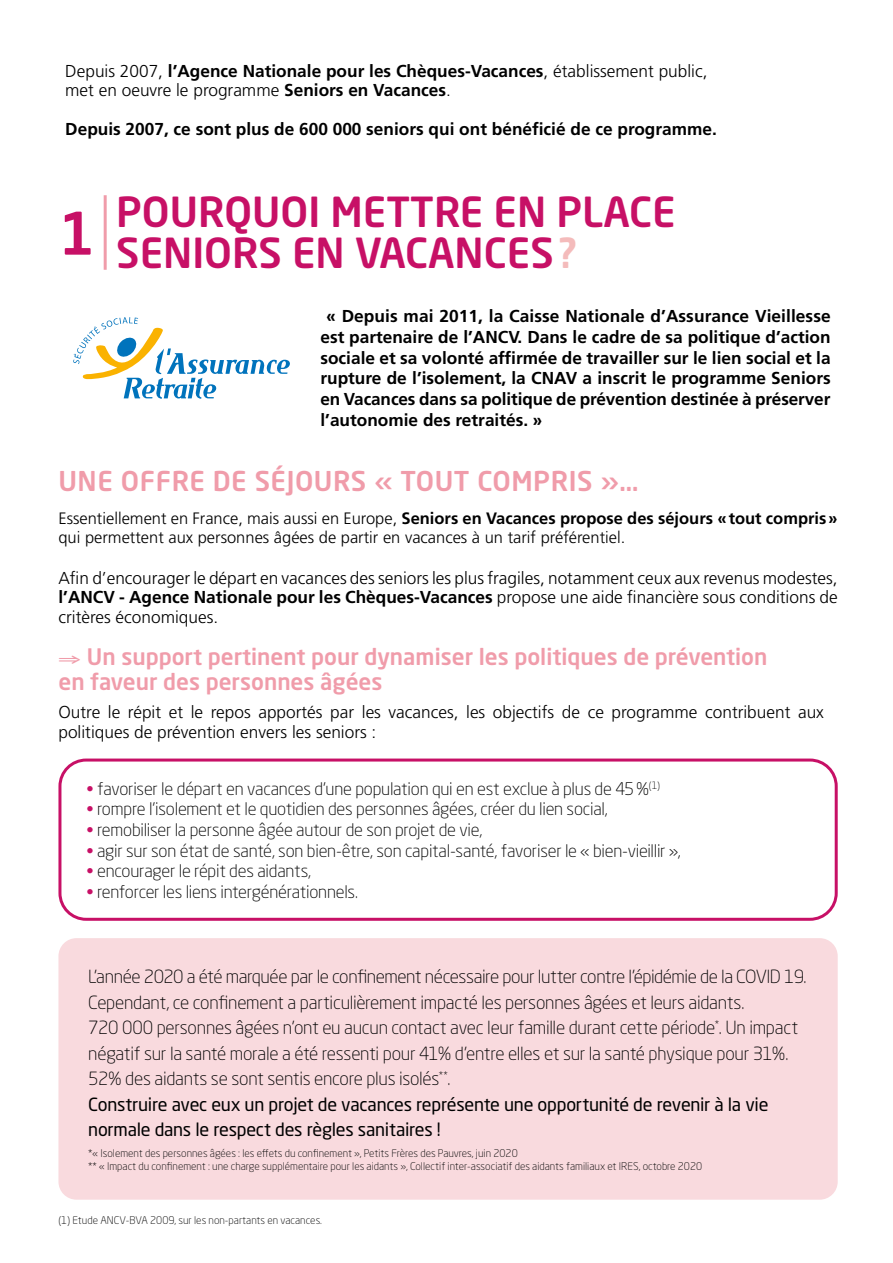
<style>
.page{position:relative;width:893px;height:1263px;background:#fff}
.page>*{position:absolute;margin:0;border:0;box-sizing:border-box;transform-origin:0 0}
.t1{font:500 57.9px "Neo Sans Std";color:#c71066}
.t2{font:500 40.95px/41px "Neo Sans Std";color:#c71066}
.t3{font:500 27px "Neo Sans Std";letter-spacing:.02em;color:#f09caa}
.t4{font:500 22.5px/25.5px "Neo Sans Std";color:#f09caa}
.t5{font:300 18px/25.5px "Neo Sans Std";letter-spacing:-.015em;color:#000}
.t6{font:700 17.25px/20.7px "Frutiger LT Std";color:#000}
.t7{font:300 17.25px "Neo Sans Std";letter-spacing:-.015em;color:#000}
.t8{font:300 17.25px/19.5px "Frutiger LT Std";color:#000;text-align:justify}
.t9{font:300 16.5px/19.5px "Frutiger LT Std";color:#000}
.t10{font:300 10.5px/12.6px "Neo Sans Std";color:#000}
.s1{font-weight:300}
.s2{color:#f4bbbb}
.s3{font-weight:700}
.s4{color:#c71066}
.s5{font-weight:400}
</style>
<div class="page">
<div style="left:58px;top:938px;width:780px;height:262px;background:#f9dade;border-radius:18px"></div>
<hr style="left:104px;top:195px;width:3px;height:75px;background:#f09caa">
<svg style="left:73px;top:317px;width:217px;height:82px"></svg>
<div style="left:58px;top:758px;width:780px;height:163px;border:3px solid #c71066;border-radius:26px"></div>
<p class="t6" style="left:65px;top:61px;width:644px;line-height:19.5px"><span class="s1">Depuis 2007,</span> l’Agence Nationale pour les Chèques-Vacances<span class="s1">, établissement public, met en oeuvre le programme</span> Seniors en Vacances<span class="s1">.</span></p>
<p class="t6" style="left:65px;top:119px;width:653px">Depuis 2007, ce sont plus de 600 000 seniors qui ont bénéficié de ce programme.</p>
<h1 class="t1" style="left:58px;top:197px;width:38px">1</h1>
<h2 class="t2" style="left:116px;top:190px;width:561px">POURQUOI METTRE EN PLACE<br>SENIORS EN VACANCES<span class="s2">?</span></h2>
<p class="t6" style="left:320px;top:306px;width:512px;text-align:justify;text-indent:6px">« Depuis mai 2011, la Caisse Nationale d’Assurance Vieillesse est partenaire de l’ANCV. Dans le cadre de sa politique d’action sociale et sa volonté affirmée de travailler sur le lien social et la rupture de l’isolement, la CNAV a inscrit le programme Seniors en Vacances dans sa politique de prévention destinée à préserver l’autonomie des retraités. »</p>
<h3 class="t3" style="left:58px;top:464px;width:582px">UNE OFFRE DE SÉJOURS « TOUT COMPRIS »…</h3>
<p class="t9" style="left:58px;top:508px;width:781px">Essentiellement en France, mais aussi en Europe, <span class="s3">Seniors en Vacances propose des séjours «tout compris» </span>qui permettent aux personnes âgées de partir en vacances à un tarif préférentiel.</p>
<p class="t8" style="left:58px;top:568px;width:781px">Afin d’encourager le départ en vacances des seniors les plus fragiles, notamment ceux aux revenus modestes, <span class="s3">l’ANCV - Agence Nationale pour les Chèques-Vacances</span> propose une aide financière sous conditions de critères économiques.</p>
<p class="t4" style="left:58px;top:643px;width:711px">⇒ Un support pertinent pour dynamiser les politiques de prévention en faveur des personnes âgées</p>
<p class="t8" style="left:58px;top:703px;width:767px">Outre le répit et le repos apportés par les vacances, les objectifs de ce programme contribuent aux politiques de prévention envers les seniors :</p>
<p class="t7" style="left:87px;top:778px;width:575px"><span class="s4">•</span> favoriser le départ en vacances d’une population qui en est exclue à plus de 45%<sup>(1)</sup></p>
<p class="t7" style="left:87px;top:799px;width:523px"><span class="s4">•</span> rompre l’isolement et le quotidien des personnes âgées, créer du lien social,</p>
<p class="t7" style="left:87px;top:819px;width:397px"><span class="s4">•</span> remobiliser la personne âgée autour de son projet de vie,</p>
<p class="t7" style="left:87px;top:840px;width:596px"><span class="s4">•</span> agir sur son état de santé, son bien-être, son capital-santé, favoriser le « bien-vieillir »,</p>
<p class="t7" style="left:87px;top:861px;width:226px"><span class="s4">•</span> encourager le répit des aidants,</p>
<p class="t7" style="left:87px;top:881px;width:273px"><span class="s4">•</span> renforcer les liens intergénérationnels.</p>
<p class="t5" style="left:88px;top:964px;width:720px">L’année 2020 a été marquée par le confinement nécessaire pour lutter contre l’épidémie de la COVID 19.<br>Cependant, ce confinement a particulièrement impacté les personnes âgées et leurs aidants.<br>720 000 personnes âgées n’ont eu aucun contact avec leur famille durant cette période<sup>*</sup>. Un impact négatif sur la santé morale a été ressenti pour 41% d’entre elles et sur la santé physique pour 31%.<br>52% des aidants se sont sentis encore plus isolés<sup>**</sup>.<br><span class="s5">Construire avec eux un projet de vacances représente une opportunité de revenir à la vie normale dans le respect des règles sanitaires !</span></p>
<p class="t10" style="left:88px;top:1147px;width:615px">*« Isolement des personnes âgées : les effets du confinement », Petits Frères des Pauvres, juin 2020<br>** « Impact du confinement : une charge supplémentaire pour les aidants », Collectif inter-associatif des aidants familiaux et IRES, octobre 2020</p>
<p class="t10" style="left:58px;top:1214px;width:265px">(1) Etude ANCV-BVA 2009, sur les non-partants en vacances.</p>
</div>
